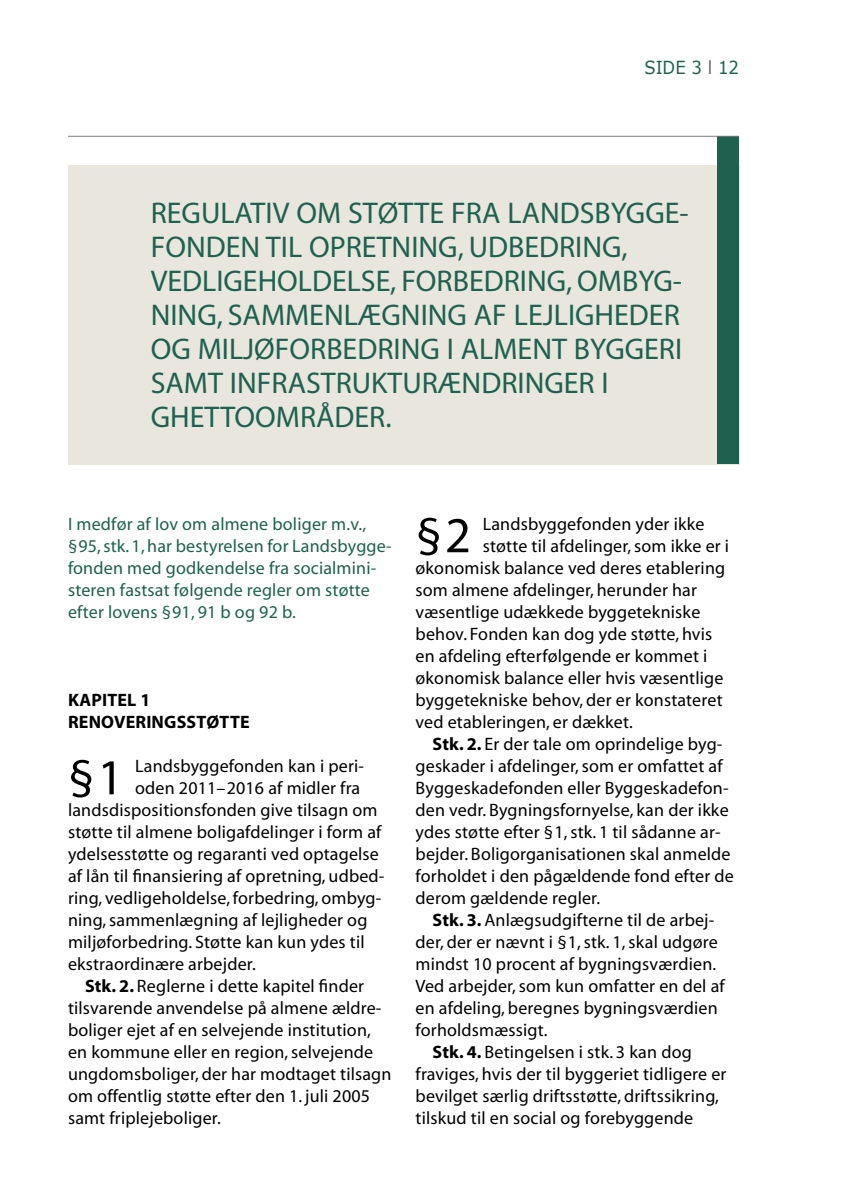
<style>
.page{position:relative;width:842px;height:1191px;background:#fff}
.page>*{position:absolute;margin:0;border:0;box-sizing:border-box;transform-origin:0 0}
.t1{font:50.6px "Myriad";color:#000}
.t2{font:30px/34px "Myriad";color:#1e614f}
.t3{font:18px "Myriad";letter-spacing:.01em;color:#000}
.t4{font:18px/22px "Myriad";letter-spacing:.01em;color:#1e614f}
.t5{font:700 18px/22px "Myriad";letter-spacing:.01em;color:#000}
.t6{font:18px "Verdana";color:#1e614f;scale:.92 1}
.s1{color:#626262}
.s2{font-weight:700}
</style>
<div class="page">
<div style="left:68px;top:166px;width:671px;height:298px;background:#e9e6dd"></div>
<div style="left:717px;top:136px;width:22px;height:328px;background:#1e614f"></div>
<hr style="left:68px;top:136px;width:671px;height:1px;background:#7c7c7c">
<p class="t6" style="left:644px;top:56px;width:104px">SIDE 3 <span class="s1">l</span> 12</p>
<h2 class="t2" style="left:151px;top:197px;width:539px">REGULATIV OM STØTTE FRA LANDSBYGGE-FONDEN TIL OPRETNING, UDBEDRING, VEDLIGEHOLDELSE, FORBEDRING, OMBYG-NING, SAMMENLÆGNING AF LEJLIGHEDER OG MILJØFORBEDRING I ALMENT BYGGERI SAMT INFRASTRUKTURÆNDRINGER I GHETTOOMRÅDER.</h2>
<p class="t4" style="left:68px;top:514px;width:325px">I medfør af lov om almene boliger m.v.,<br>§ 95, stk. 1, har bestyrelsen for Landsbygge&shy;fonden med godkendelse fra socialmini&shy;steren fastsat følgende regler om støtte efter lovens § 91, 91 b og 92 b.</p>
<p class="t5" style="left:68px;top:690px;width:183px">KAPITEL 1<br>RENOVERINGSSTØTTE</p>
<h1 class="t1" style="left:68px;top:752px;width:57px">§ 1</h1>
<p class="t3" style="left:135px;top:757px;width:230px">Landsbyggefonden kan i peri-</p>
<p class="t3" style="left:135px;top:779px;width:227px">oden 2011– 2016 af midler fra</p>
<p class="t3" style="left:68px;top:801px;width:311px">landsdispositionsfonden give tilsagn om</p>
<p class="t3" style="left:68px;top:823px;width:315px">støtte til almene boligafdelinger i form af</p>
<p class="t3" style="left:68px;top:845px;width:312px">ydelsesstøtte og regaranti ved optagelse</p>
<p class="t3" style="left:68px;top:867px;width:318px">af lån til finansiering af opretning, udbed-</p>
<p class="t3" style="left:68px;top:889px;width:315px">ring, vedligeholdelse, forbedring, ombyg-</p>
<p class="t3" style="left:68px;top:911px;width:301px">ning, sammenlægning af lejligheder og</p>
<p class="t3" style="left:68px;top:933px;width:298px">miljøforbedring. Støtte kan kun ydes til</p>
<p class="t3" style="left:68px;top:955px;width:189px">ekstraordinære arbejder.</p>
<p class="t3" style="left:85px;top:977px;width:281px"><span class="s2">Stk. 2.</span> Reglerne i dette kapitel finder</p>
<p class="t3" style="left:68px;top:999px;width:315px">tilsvarende anvendelse på almene ældre-</p>
<p class="t3" style="left:68px;top:1021px;width:304px">boliger ejet af en selvejende institution,</p>
<p class="t3" style="left:68px;top:1043px;width:307px">en kommune eller en region, selvejende</p>
<p class="t3" style="left:68px;top:1065px;width:325px">ungdomsboliger, der har modtaget tilsagn</p>
<p class="t3" style="left:68px;top:1087px;width:304px">om offentlig støtte efter den 1. juli 2005</p>
<p class="t3" style="left:68px;top:1109px;width:154px">samt friplejeboliger.</p>
<h1 class="t1" style="left:416px;top:510px;width:57px">§ 2</h1>
<p class="t3" style="left:483px;top:515px;width:223px">Landsbyggefonden yder ikke</p>
<p class="t3" style="left:483px;top:537px;width:248px">støtte til afdelinger, som ikke er i</p>
<p class="t3" style="left:416px;top:559px;width:311px">økonomisk balance ved deres etablering</p>
<p class="t3" style="left:416px;top:581px;width:283px">som almene afdelinger, herunder har</p>
<p class="t3" style="left:416px;top:603px;width:286px">væsentlige udækkede byggetekniske</p>
<p class="t3" style="left:416px;top:625px;width:298px">behov. Fonden kan dog yde støtte, hvis</p>
<p class="t3" style="left:416px;top:647px;width:293px">en afdeling efterfølgende er kommet i</p>
<p class="t3" style="left:416px;top:669px;width:309px">økonomisk balance eller hvis væsentlige</p>
<p class="t3" style="left:416px;top:691px;width:309px">byggetekniske behov, der er konstateret</p>
<p class="t3" style="left:416px;top:713px;width:219px">ved etableringen, er dækket.</p>
<p class="t3" style="left:433px;top:735px;width:291px"><span class="s2">Stk. 2.</span> Er der tale om oprindelige byg-</p>
<p class="t3" style="left:416px;top:757px;width:309px">geskader i afdelinger, som er omfattet af</p>
<p class="t3" style="left:416px;top:779px;width:314px">Byggeskadefonden eller Byggeskadefon-</p>
<p class="t3" style="left:416px;top:801px;width:315px">den vedr. Bygningsfornyelse, kan der ikke</p>
<p class="t3" style="left:416px;top:823px;width:307px">ydes støtte efter § 1, stk. 1 til sådanne ar-</p>
<p class="t3" style="left:416px;top:845px;width:317px">bejder. Boligorganisationen skal anmelde</p>
<p class="t3" style="left:416px;top:867px;width:320px">forholdet i den pågældende fond efter de</p>
<p class="t3" style="left:416px;top:889px;width:186px">derom gældende regler.</p>
<p class="t3" style="left:433px;top:911px;width:283px"><span class="s2">Stk. 3.</span> Anlægsudgifterne til de arbej-</p>
<p class="t3" style="left:416px;top:933px;width:304px">der, der er nævnt i § 1, stk. 1, skal udgøre</p>
<p class="t3" style="left:416px;top:955px;width:302px">mindst 10 procent af bygningsværdien.</p>
<p class="t3" style="left:416px;top:977px;width:311px">Ved arbejder, som kun omfatter en del af</p>
<p class="t3" style="left:416px;top:999px;width:304px">en afdeling, beregnes bygningsværdien</p>
<p class="t3" style="left:416px;top:1021px;width:134px">forholdsmæssigt.</p>
<p class="t3" style="left:433px;top:1043px;width:261px"><span class="s2">Stk. 4.</span> Betingelsen i stk. 3 kan dog</p>
<p class="t3" style="left:416px;top:1065px;width:312px">fraviges, hvis der til byggeriet tidligere er</p>
<p class="t3" style="left:416px;top:1087px;width:305px">bevilget særlig driftsstøtte, driftssikring,</p>
<p class="t3" style="left:416px;top:1109px;width:279px">tilskud til en social og forebyggende</p>
</div>
